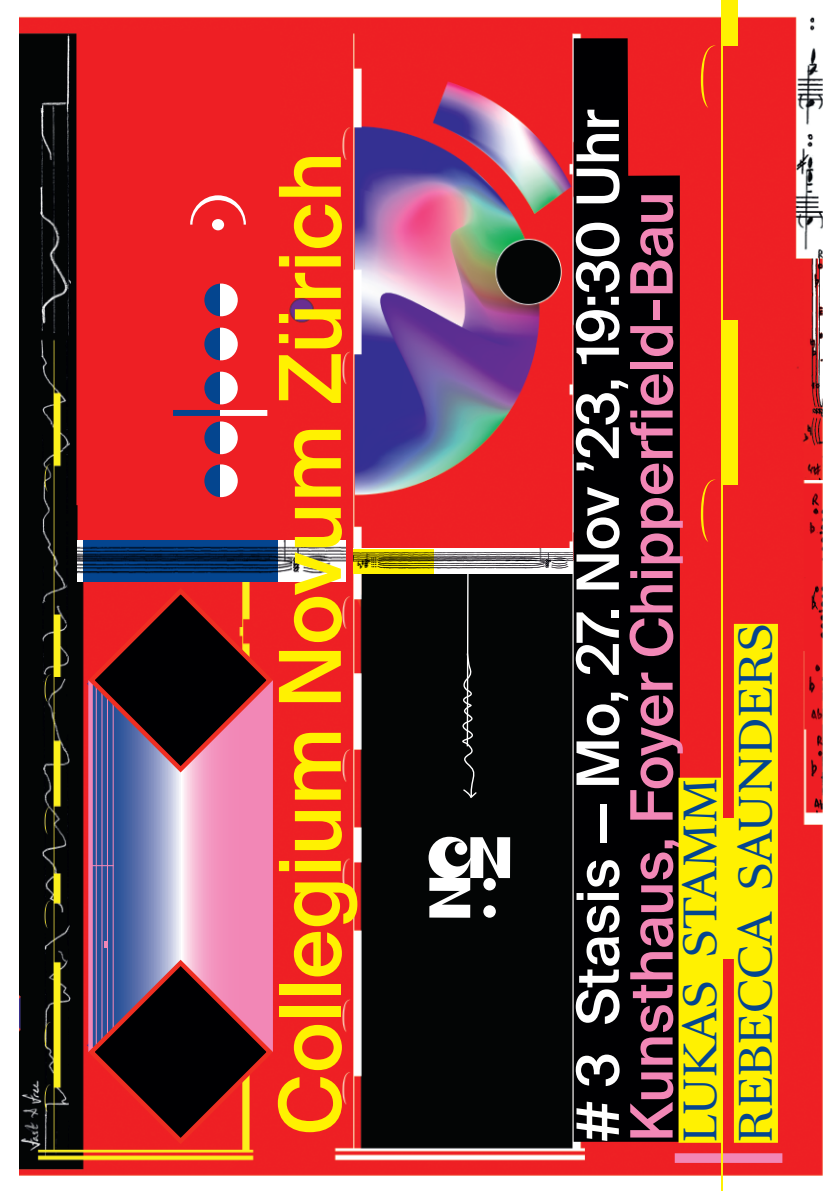
<style>
.page{position:relative;width:840px;height:1191px;background:#fff}
.page>*{position:absolute;margin:0;border:0;box-sizing:border-box;transform-origin:0 0}
.t1{font:500 85.2px "Suisse Intl";color:#fff101}
.t2{font:500 58.4px "Suisse Intl";color:#f287b6}
.t3{font:500 58.4px "Suisse Intl";color:#fff}
.t4{font:43.2px/55.2px "Sang Bleu Versailles";color:#04458f}
</style>
<div class="page">
<img style="left:20px;top:14px;width:803px;height:1177px">
<svg style="left:573px;top:38px;width:106px;height:1103px;background:#0f0305"></svg>
<div style="left:76px;top:31px;width:203px;height:509px;background:#ee1f24"></div>
<div style="left:212px;top:219px;width:12px;height:11px;background:#fff;border-radius:50%"></div>
<svg style="left:190px;top:195px;width:56px;height:30px"></svg>
<img style="left:77px;top:541px;width:268px;height:41px">
<svg style="left:83px;top:540px;width:195px;height:42px;background:#02336b"></svg>
<img style="left:433px;top:549px;width:138px;height:24px">
<svg style="left:353px;top:549px;width:80px;height:24px;background:#b3a700"></svg>
<svg style="left:428px;top:836px;width:82px;height:81px"></svg>
<svg style="left:83px;top:585px;width:193px;height:562px;background:#904b61"></svg>
<hr style="left:466px;top:573px;width:2px;height:173px;background:#fff">
<svg style="left:462px;top:653px;width:14px;height:145px;background:#323333"></svg>
<div style="left:721px;top:0;width:15px;height:45px;background:#fff101"></div>
<div style="left:721px;top:818px;width:15px;height:140px;background:#fff101"></div>
<div style="left:721px;top:320px;width:15px;height:164px;background:#fff101"></div>
<svg style="left:700px;top:479px;width:15px;height:63px"></svg>
<svg style="left:700px;top:45px;width:15px;height:63px"></svg>
<div style="left:674px;top:1153px;width:108px;height:9px;background:#f287b6"></div>
<div style="left:678px;top:777px;width:44px;height:365px;background:#fff101"></div>
<div style="left:733px;top:624px;width:44px;height:518px;background:#fff101"></div>
<hr style="left:720px;top:0;width:2px;height:1191px;background:#fff101">
<h1 class="t1" style="left:261px;top:1136px;width:985px;rotate:-90deg">Collegium Novum Zürich</h1>
<p class="t3" style="left:564px;top:1141px;width:1034px;rotate:-90deg"># 3 Stasis — Mo, 27. Nov ’23, 19:30 Uhr</p>
<p class="t2" style="left:618px;top:1141px;width:952px;rotate:-90deg">Kunsthaus, Foyer Chipperfield-Bau</p>
<p class="t4" style="left:673px;top:1142px;width:520px;rotate:-90deg">LUKAS STAMM<br>REBECCA SAUNDERS</p>
</div>
